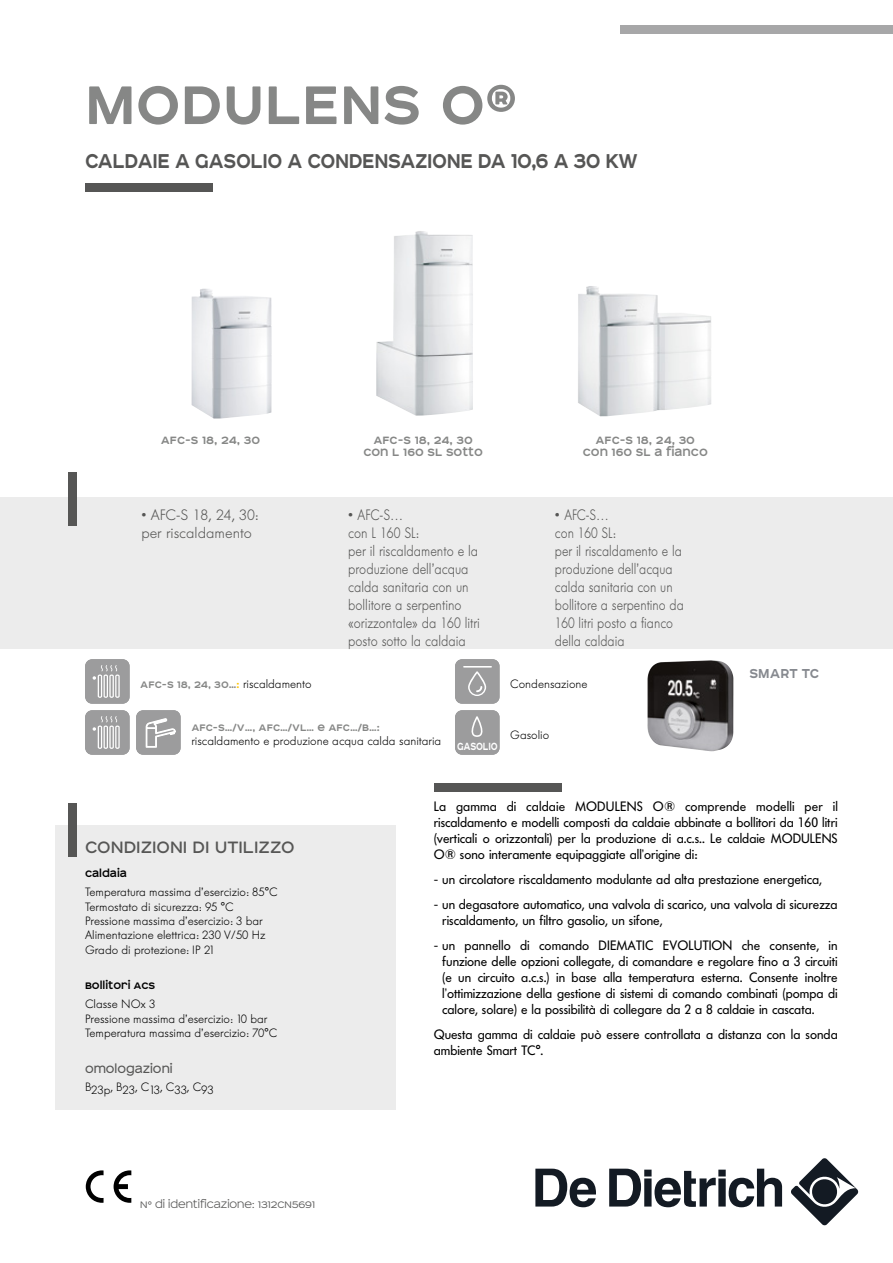
<style>
.page{position:relative;width:893px;height:1263px;background:#fff}
.page>*{position:absolute;margin:0;border:0;box-sizing:border-box;transform-origin:0 0}
.Titre_Couv_Noir_FT{font:700 69px "Affect";color:#868786}
.Sous-titre_Couv_FT{font:700 25.5px "Affect";letter-spacing:-.02em;color:#565655;scale:.9 1}
.Titre_Conditions__1{font:21px "Affect";color:#565655}
._028_Titres_Modèle_P{font:700 16.5px "Affect";color:#86898f;scale:.95 1}
.Liste_produit_couv_F{font:300 15px/18px "Futura BQ";color:#565655;scale:.87 1}
.Liste_produit_couv_F-2{font:300 15px/18px "Futura BQ";color:#565655;scale:.85 1}
.Liste_produit_couv_F-3{font:300 15px "Futura BQ";color:#565655}
.Texte_courant_justif{font:13.5px/16.2px "Futura BQ";color:#000;text-align:justify}
.Legende_quadri_Couv{font:700 13.5px "Affect";color:#868786}
.Sous_Titre_Condition{font:13.5px "Affect";color:#565655}
.Texte_explicatif_T{font:700 13.2px "Affect";letter-spacing:-.02em;color:#fff;scale:.8 1}
.Texte_Conditions_4{font:300 12px "Futura BQ";color:#000}
.Legende_pictos_couv{font:300 12px "Futura BQ";color:#000}
.Legende_pictos_couv-2{font:700 12px "Affect";color:#868786}
.Certificats_couv_FT{font:300 12px "Affect";color:#565655}
.Sous_Titre_Condition-2{font:700 12px "Affect";color:#000}
.s1{color:#fdc300}
.s2{font-family:"Futura BQ";font-weight:300;color:#000}
</style>
<div class="page">
<div style="left:621px;top:26px;width:272px;height:8px;background:#a7a7a8"></div>
<div style="left:85px;top:183px;width:128px;height:8px;background:#565655"></div>
<div style="left:0;top:497px;width:893px;height:152px;background:#ececec"></div>
<div style="left:68px;top:472px;width:9px;height:53px;background:#565655"></div>
<svg style="left:85px;top:659px;width:45px;height:45px;background:#acacac"></svg>
<svg style="left:455px;top:710px;width:45px;height:45px;background:#a2a2a3"></svg>
<div style="left:434px;top:783px;width:127px;height:9px;background:#565655"></div>
<img style="left:192px;top:288px;width:80px;height:131px">
<img style="left:393px;top:231px;width:27px;height:110px">
<img style="left:578px;top:286px;width:133px;height:130px">
<svg style="left:86px;top:1170px;width:18px;height:33px"></svg>
<svg style="left:114px;top:1170px;width:17px;height:33px"></svg>
<div style="left:55px;top:825px;width:340px;height:285px;background:#ececec"></div>
<div style="left:68px;top:804px;width:9px;height:53px;background:#565655"></div>
<svg style="left:85px;top:710px;width:45px;height:45px;background:#acacac"></svg>
<svg style="left:136px;top:710px;width:45px;height:45px;background:#ababab"></svg>
<svg style="left:455px;top:659px;width:45px;height:45px;background:#a6a6a7"></svg>
<img style="left:655px;top:660px;width:54px;height:4px">
<svg style="left:791px;top:1158px;width:67px;height:67px"></svg>
<svg style="left:535px;top:1169px;width:61px;height:38px"></svg>
<svg style="left:609px;top:1169px;width:173px;height:38px"></svg>
<p class="Titre_Couv_Noir_FT" style="left:85px;top:56px;width:433px">MODULENS O®</p>
<p class="Sous-titre_Couv_FT" style="left:85px;top:143px;width:616px">CALDAIE A GASOLIO A CONDENSAZIONE DA 10,6 A 30 KW</p>
<p class="Legende_quadri_Couv" style="left:161px;top:431px;width:101px">AFC-S 18, 24, 30</p>
<p class="Legende_quadri_Couv" style="left:373px;top:430px;width:101px">AFC-S 18, 24, 30</p>
<p class="Legende_quadri_Couv" style="left:363px;top:442px;width:121px">con L 160 SL sotto</p>
<p class="Legende_quadri_Couv" style="left:595px;top:430px;width:101px">AFC-S 18, 24, 30</p>
<p class="Legende_quadri_Couv" style="left:583px;top:442px;width:127px">con 160 SL a fianco</p>
<p class="Liste_produit_couv_F-3" style="left:141px;top:506px;width:119px">• AFC-S 18, 24, 30:</p>
<p class="Liste_produit_couv_F-3" style="left:141px;top:524px;width:112px">per riscaldamento</p>
<p class="Liste_produit_couv_F-3" style="left:348px;top:506px;width:57px">• AFC-S…</p>
<p class="Liste_produit_couv_F" style="left:348px;top:524px;width:83px">con L 160 SL:</p>
<p class="Liste_produit_couv_F" style="left:348px;top:542px;width:153px">per il riscaldamento e la produzione dell’acqua calda sanitaria con un bollitore a serpentino «orizzontale» da 160 litri posto sotto la caldaia</p>
<p class="Liste_produit_couv_F-3" style="left:555px;top:506px;width:56px">• AFC-S…</p>
<p class="Liste_produit_couv_F-2" style="left:555px;top:524px;width:73px">con 160 SL:</p>
<p class="Liste_produit_couv_F-2" style="left:555px;top:542px;width:153px">per il riscaldamento e la produzione dell’acqua calda sanitaria con un bollitore a serpentino da<br>160 litri posto a fianco della caldaia</p>
<p class="Legende_pictos_couv-2" style="left:140px;top:676px;width:173px">AFC-S 18, 24, 30…<span class="s1">:</span> <span class="s2">riscaldamento</span></p>
<p class="Legende_pictos_couv" style="left:510px;top:677px;width:79px">Condensazione</p>
<p class="Legende_pictos_couv-2" style="left:191px;top:719px;width:190px">AFC-s…/V…, AFC…/VL… e AFC…/B…:</p>
<p class="Legende_pictos_couv" style="left:191px;top:734px;width:252px">riscaldamento e produzione acqua calda sanitaria</p>
<p class="Texte_explicatif_T" style="left:457px;top:737px;width:52px">GASOLIO</p>
<p class="Legende_pictos_couv" style="left:510px;top:728px;width:40px">Gasolio</p>
<p class="_028_Titres_Modèle_P" style="left:749px;top:661px;width:75px">SMART TC</p>
<p class="Titre_Conditions__1" style="left:85px;top:833px;width:211px">CONDIZIONI DI UTILIZZO</p>
<p class="Sous_Titre_Condition-2" style="left:85px;top:865px;width:43px">Caldaia</p>
<p class="Texte_Conditions_4" style="left:85px;top:885px;width:194px">Temperatura massima d’esercizio: 85°C</p>
<p class="Texte_Conditions_4" style="left:85px;top:899px;width:150px">Termostato di sicurezza: 95 °C</p>
<p class="Texte_Conditions_4" style="left:85px;top:914px;width:179px">Pressione massima d’esercizio: 3 bar</p>
<p class="Texte_Conditions_4" style="left:85px;top:928px;width:182px">Alimentazione elettrica: 230 V/50 Hz</p>
<p class="Texte_Conditions_4" style="left:85px;top:943px;width:132px">Grado di protezione: IP 21</p>
<p class="Sous_Titre_Condition-2" style="left:85px;top:977px;width:72px">Bollitori ACS</p>
<p class="Texte_Conditions_4" style="left:85px;top:997px;width:72px">Classe NOx 3</p>
<p class="Texte_Conditions_4" style="left:85px;top:1011px;width:184px">Pressione massima d’esercizio: 10 bar</p>
<p class="Texte_Conditions_4" style="left:85px;top:1026px;width:194px">Temperatura massima d’esercizio: 70°C</p>
<p class="Sous_Titre_Condition" style="left:85px;top:1060px;width:89px">Omologazioni</p>
<p class="Texte_Conditions_4" style="left:85px;top:1082px;width:130px">B23p, B23, C13, C33, C93</p>
<p class="Certificats_couv_FT" style="left:140px;top:1196px;width:176px">N° di identificazione: 1312CN5691</p>
<p class="Texte_courant_justif" style="left:434px;top:798px;width:406px">La gamma di caldaie MODULENS O® comprende modelli per il riscaldamento e modelli composti da caldaie abbinate a bollitori da 160 litri (verticali o orizzontali) per la produzione di a.c.s.. Le caldaie MODULENS O® sono interamente equipaggiate all’origine di:</p>
<p class="Texte_courant_justif" style="left:434px;top:871px;width:390px">- un circolatore riscaldamento modulante ad alta prestazione energetica,</p>
<p class="Texte_courant_justif" style="left:442px;top:896px;width:397px;text-indent:-9px">- un degasatore automatico, una valvola di scarico, una valvola di sicurezza riscaldamento, un filtro gasolio, un sifone,</p>
<p class="Texte_courant_justif" style="left:442px;top:937px;width:397px;text-indent:-9px">- un pannello di comando DIEMATIC EVOLUTION che consente, in funzione delle opzioni collegate, di comandare e regolare fino a 3 circuiti (e un circuito a.c.s.) in base alla temperatura esterna. Consente inoltre l’ottimizzazione della gestione di sistemi di comando combinati (pompa di calore, solare) e la possibilità di collegare da 2 a 8 caldaie in cascata.</p>
<p class="Texte_courant_justif" style="left:434px;top:1026px;width:405px">Questa gamma di caldaie può essere controllata a distanza con la sonda ambiente Smart TC°.</p>
</div>
